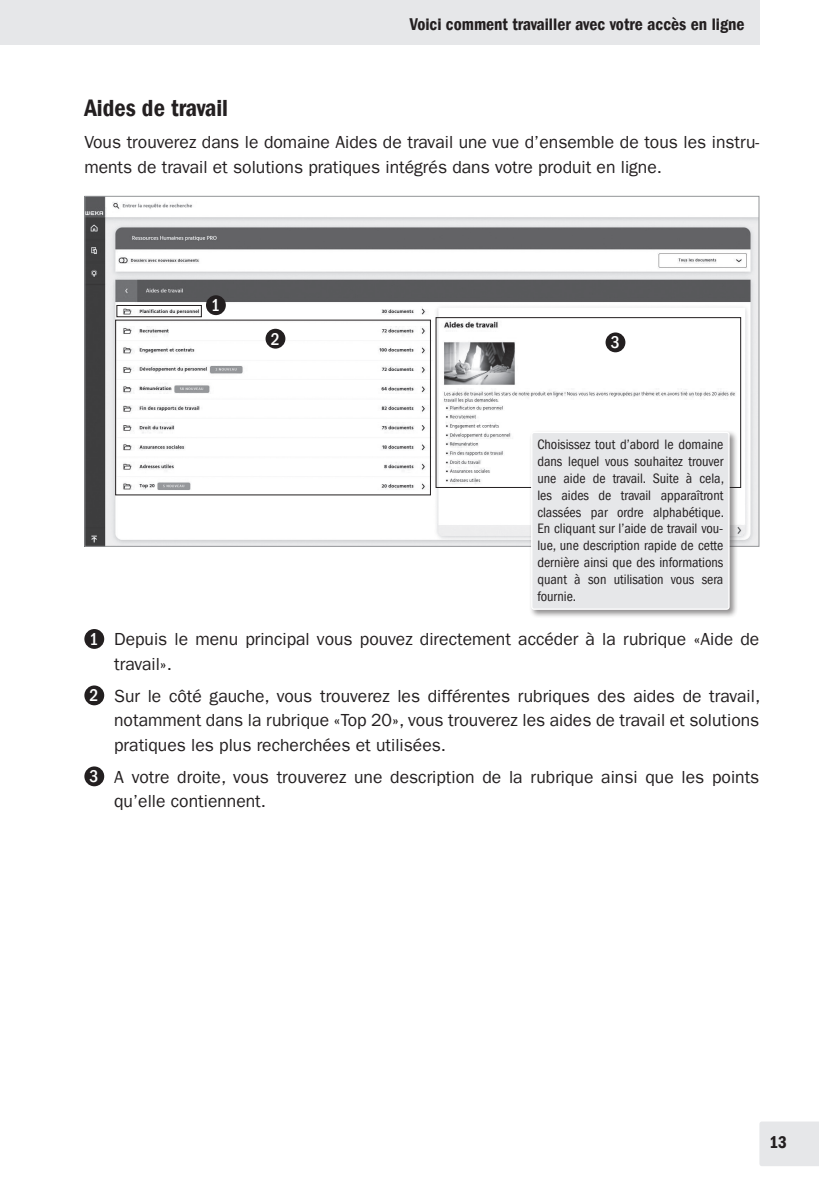
<style>
.page{position:relative;width:819px;height:1191px;background:#fff}
.page>*{position:absolute;margin:0;border:0;box-sizing:border-box;transform-origin:0 0}
.t1{font:24.5px "Franklin Gothic LT Pro Dm Cn";color:#231f20}
.t2{font:17.5px/24.5px "Franklin Gothic LT Pro";color:#231f20}
.t3{font:17.5px "Franklin Gothic LT Pro Dm Cn";color:#231f20}
.t4{font:500 condensed 17.5px "Franklin Gothic LT Pro";color:#fff}
.t5{font:17.32px "Franklin Gothic LT Pro Dm Cn";color:#231f20}
.t6{font:condensed 14px/16.8px "Franklin Gothic LT Pro";color:#231f20;text-align:justify}
.s1{font-weight:500;font-stretch:condensed;color:#fff}
</style>
<div class="page">
<div style="left:0;top:0;width:759px;height:45px;background:#e6e7e9"></div>
<div style="left:759px;top:1121px;width:60px;height:45px;background:#e6e7e9"></div>
<img style="left:86px;top:198px;width:671px;height:347px">
<div style="left:84px;top:629px;width:20px;height:20px;background:#231f20;border-radius:50%"></div>
<div style="left:84px;top:685px;width:20px;height:20px;background:#231f20;border-radius:50%"></div>
<div style="left:84px;top:766px;width:20px;height:20px;background:#231f20;border-radius:50%"></div>
<div style="left:115px;top:320px;width:316px;height:175px;border:1px solid #231f20"></div>
<div style="left:116px;top:305px;width:86px;height:12px;border:1px solid #231f20"></div>
<div style="left:435px;top:317px;width:306px;height:171px;border:1px solid #231f20"></div>
<div style="left:529px;top:430px;width:209px;height:189px;background:#231f20;opacity:.5"></div>
<div style="left:531px;top:432px;width:198px;height:177px;background:#e6e7e9;border-radius:2px"></div>
<div style="left:531px;top:432px;width:198px;height:178px;border:1px solid #fff;border-radius:2px"></div>
<div style="left:605px;top:332px;width:20px;height:20px;background:#231f20;border-radius:50%"></div>
<div style="left:206px;top:295px;width:20px;height:20px;background:#231f20;border-radius:50%"></div>
<div style="left:265px;top:329px;width:20px;height:19px;background:#231f20;border-radius:50%"></div>
<p class="t3" style="left:410px;top:14px;width:336px">Voici comment travailler avec votre accès en ligne</p>
<h1 class="t1" style="left:84px;top:94px;width:145px">Aides de travail</h1>
<p class="t2" style="left:84px;top:130px;width:676px">Vous trouverez dans le domaine Aides de travail une vue d’ensemble de tous les instru&shy;ments de travail et solutions pratiques intégrés dans votre produit en ligne.</p>
<p class="t4" style="left:211px;top:295px;width:10px">1</p>
<p class="t4" style="left:271px;top:329px;width:10px">2</p>
<p class="t4" style="left:610px;top:333px;width:10px">3</p>
<p class="t6" style="left:537px;top:436px;width:188px">Choisissez tout d’abord le domaine dans lequel vous souhaitez trouver une aide de travail. Suite à cela, les aides de travail apparaîtront classées par ordre alphabétique.<br>En cliquant sur l’aide de travail vou&shy;lue, une description rapide de cette dernière ainsi que des informations quant à son utilisation vous sera fournie.</p>
<p class="t2" style="left:114px;top:627px;width:646px;text-indent:-25px"><span class="s1">1</span> Depuis le menu principal vous pouvez directement accéder à la rubrique «Aide de travail».</p>
<p class="t2" style="left:114px;top:684px;width:647px;text-align:justify;text-indent:-25px"><span class="s1">2</span> Sur le côté gauche, vous trouverez les différentes rubriques des aides de travail, notamment dans la rubrique «Top 20», vous trouverez les aides de travail et solutions pratiques les plus recherchées et utilisées.</p>
<p class="t2" style="left:114px;top:764px;width:646px;text-indent:-25px"><span class="s1">3</span> A votre droite, vous trouverez une description de la rubrique ainsi que les points qu’elle contiennent.</p>
<p class="t5" style="left:769px;top:1132px;width:19px">13</p>
</div>
